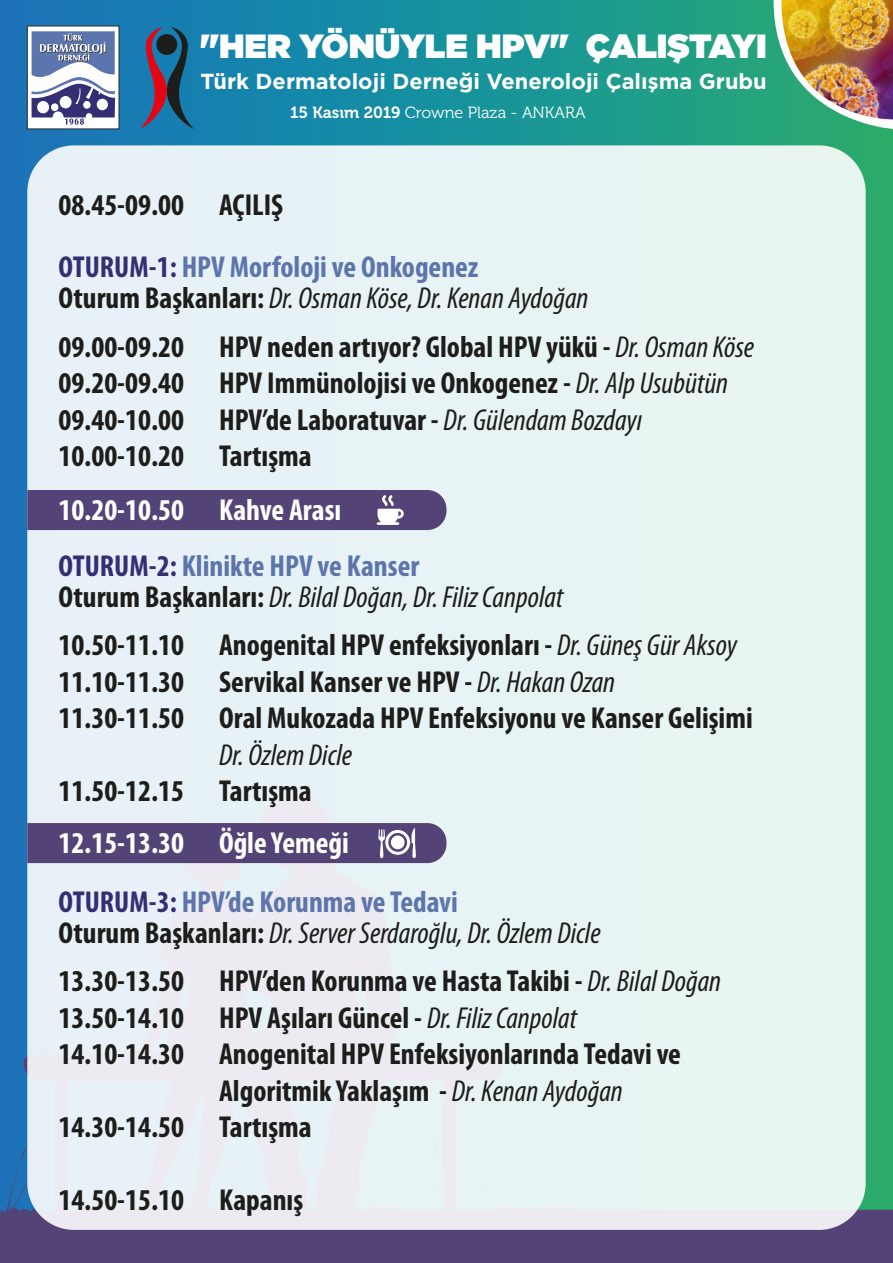
<style>
.page{position:relative;width:893px;height:1263px;background:#fff}
.page>*{position:absolute;margin:0;border:0;box-sizing:border-box;transform-origin:0 0}
.t1{font:900 33.6px "Gotham";color:#fff}
.t2{font:700 condensed 30.3px/36.5px "Myriad Pro";color:#1d1d1b;text-align:justify}
.t3{font:italic condensed 30.3px/31.5px "Myriad Pro";color:#1d1d1b}
.t4{font:700 condensed 30.3px/62.2px "Myriad Pro";color:#5d75ad}
.t5{font:700 condensed 30.3px "Myriad Pro";color:#fff}
.t6{font:700 21.75px "Gotham";color:#fff}
.t7{font:16.2px "Museo 300";color:#fff}
.s1{font-family:"Museo 700"}
.s2{color:#1d1d1b}
.s3{color:#342f74}
.s4{font-weight:700;font-style:normal}
.s5{font-weight:400;font-style:italic}
.s6{font-weight:700;font-style:normal;color:#342f74}
.s7{font-weight:700;font-style:normal;color:#5d75ad}
</style>
<div class="page">
<div style="left:0;top:0;width:893px;height:1243px;background:linear-gradient(to right,#1373c1,#25ad71)"></div>
<svg style="left:0;top:1146px;width:893px;height:117px;background:#4d4c78"></svg>
<svg style="left:20px;top:792px;width:485px;height:455px;background:#454f86"></svg>
<div style="left:27px;top:25px;width:92px;height:104px;background:#fff"></div>
<svg style="left:31px;top:31px;width:84px;height:94px"></svg>
<svg style="left:140px;top:27px;width:54px;height:102px;background:#385b7f"></svg>
<div style="left:156px;top:34px;width:21px;height:21px;background:#1d1d1b;border-radius:50%"></div>
<svg style="left:774px;top:0;width:119px;height:129px"></svg>
<img style="left:781px;top:0;width:112px;height:121px">
<div style="left:27px;top:145px;width:839px;height:1085px;background:#e7f3f4;border-radius:47px"></div>
<div style="left:27px;top:490px;width:419px;height:40px;background:#534376"></div>
<svg style="left:27px;top:823px;width:419px;height:40px;background:#5a4a7b"></svg>
<p class="t1" style="left:200px;top:22px;width:568px">"HER YÖNÜYLE HPV" ÇALIŞTAYI</p>
<p class="t6" style="left:200px;top:67px;width:568px">Türk Dermatoloji Derneği Veneroloji Çalışma Grubu</p>
<p class="t7" style="left:290px;top:103px;width:297px"><span class="s1">15 Kasım 2019</span> Crowne Plaza - ANKARA</p>
<p class="t2" style="left:219px;top:186px;width:66px">AÇILIŞ</p>
<p class="t4" style="left:58px;top:173px;width:422px"><span class="s2">08.45-09.00<br></span><span class="s3">OTURUM-1:</span> HPV Morfoloji ve Onkogenez</p>
<p class="t3" style="left:58px;top:282px;width:532px"><span class="s4">Oturum Başkanları:</span> Dr. Osman Köse, Dr. Kenan Aydoğan</p>
<p class="t2" style="left:58px;top:328px;width:127px">09.00-09.20<br>09.20-09.40<br>09.40-10.00<br>10.00-10.20</p>
<p class="t2" style="left:219px;top:328px;width:537px;text-align:left">HPV neden artıyor? Global HPV yükü - <span class="s5">Dr. Osman Köse </span>HPV Immünolojisi ve Onkogenez - <span class="s5">Dr. Alp Usubütün </span>HPV’de Laboratuvar - <span class="s5">Dr. Gülendam Bozdayı<br></span>Tartışma</p>
<p class="t5" style="left:58px;top:490px;width:284px">10.20-10.50 Kahve Arası</p>
<p class="t3" style="left:58px;top:550px;width:506px"><span class="s6">OTURUM-2:</span> <span class="s7">Klinikte HPV ve Kanser<br></span><span class="s4">Oturum Başkanları:</span> Dr. Bilal Doğan, Dr. Filiz Canpolat</p>
<p class="t2" style="left:58px;top:626px;width:127px">10.50-11.10<br>11.10-11.30<br>11.30-11.50</p>
<p class="t2" style="left:219px;top:626px;width:535px;text-align:left">Anogenital HPV enfeksiyonları - <span class="s5">Dr. Güneş Gür Aksoy<br></span>Servikal Kanser ve HPV - <span class="s5">Dr. Hakan Ozan<br></span>Oral Mukozada HPV Enfeksiyonu ve Kanser Gelişimi</p>
<p class="t3" style="left:219px;top:739px;width:135px">Dr. Özlem Dicle</p>
<p class="t2" style="left:219px;top:772px;width:94px">Tartışma</p>
<p class="t2" style="left:58px;top:772px;width:127px">11.50-12.15</p>
<p class="t5" style="left:58px;top:823px;width:292px">12.15-13.30 Öğle Yemeği</p>
<p class="t3" style="left:58px;top:885px;width:544px"><span class="s6">OTURUM-3:</span> <span class="s7">HPV’de Korunma ve Tedavi<br></span><span class="s4">Oturum Başkanları:</span> Dr. Server Serdaroğlu, Dr. Özlem Dicle</p>
<p class="t2" style="left:58px;top:962px;width:127px">13.30-13.50<br>13.50-14.10<br>14.10-14.30</p>
<p class="t2" style="left:219px;top:962px;width:504px;text-align:left">HPV’den Korunma ve Hasta Takibi - <span class="s5">Dr. Bilal Doğan </span>HPV Aşıları Güncel - <span class="s5">Dr. Filiz Canpolat<br></span>Anogenital HPV Enfeksiyonlarında Tedavi ve Algoritmik Yaklaşım - <span class="s5">Dr. Kenan Aydoğan </span>Tartışma</p>
<p class="t2" style="left:58px;top:1108px;width:127px">14.30-14.50</p>
<p class="t2" style="left:58px;top:1181px;width:127px">14.50-15.10</p>
<p class="t2" style="left:219px;top:1181px;width:86px">Kapanış</p>
</div>
